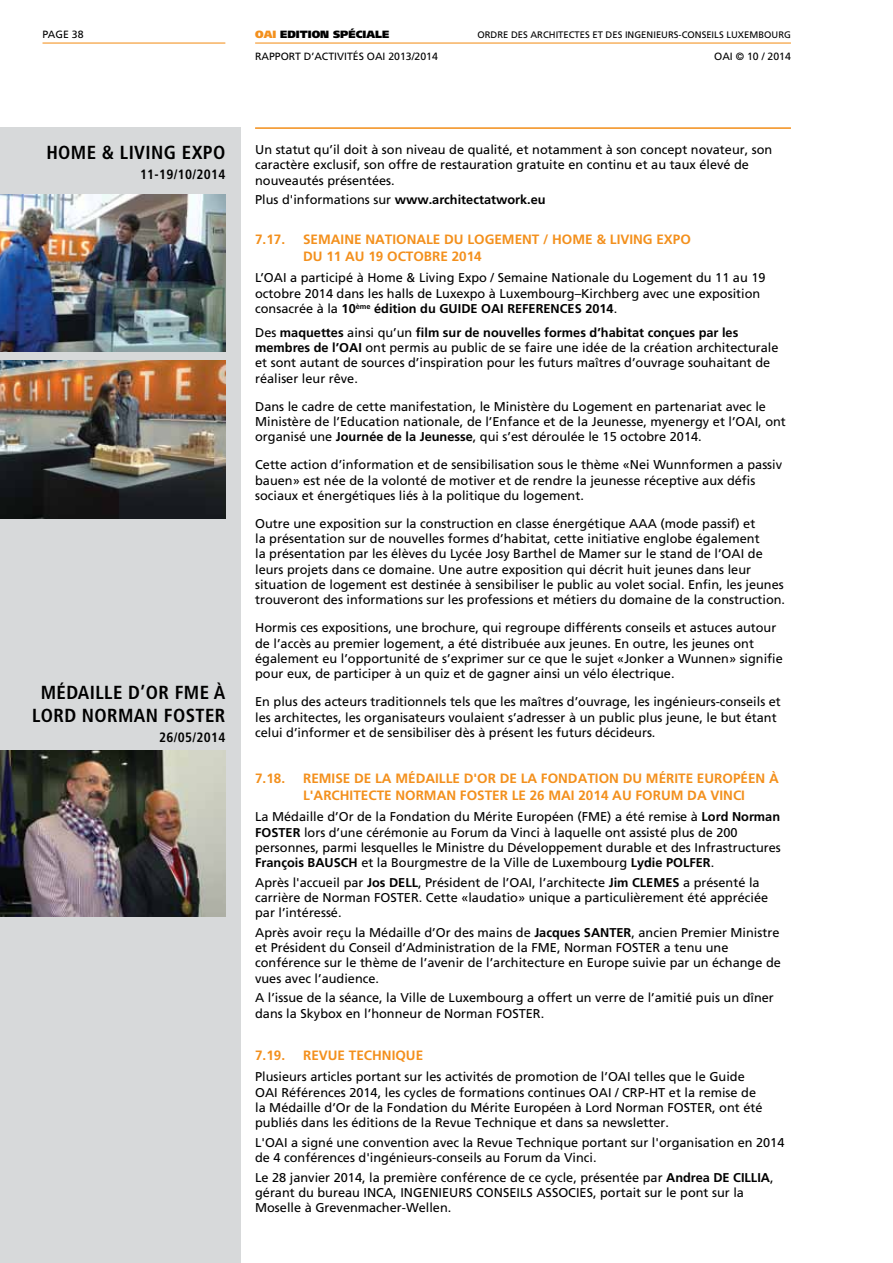
<style>
.page{position:relative;width:893px;height:1263px;background:#fff}
.page>*{position:absolute;margin:0;border:0;box-sizing:border-box;transform-origin:0 0}
.t1{font:700 condensed 18.9px/22.6px "Frutiger LT Std";letter-spacing:.02em;color:#000;text-align:center}
.t2{font:700 13.5px "Frutiger LT Std";color:#f3901d}
.t3{font:700 condensed 13.5px "Frutiger LT Std";letter-spacing:.02em;color:#000}
.t4{font:12.75px/15.3px "Frutiger LT Std";color:#000}
.t5{font:700 12.75px "Frutiger LT Std";color:#000}
.t6{font:10.5px "Frutiger LT Std";color:#000}
.t7{font:900 10.5px "Frutiger LT Std";color:#000}
.t8{font:9.45px "Frutiger LT Std";color:#000}
.s1{color:#f3901d}
.s2{font-weight:400}
.s3{font-weight:700}
</style>
<div class="page">
<hr style="left:43px;top:43px;width:182px;height:1px;background:#f3901d">
<hr style="left:255px;top:43px;width:536px;height:1px;background:#f3901d">
<div style="left:0;top:128px;width:240px;height:1135px;background:#d7d9da"></div>
<hr style="left:892px;top:128px;width:1px;height:1135px;background:#d7d9da">
<hr style="left:255px;top:128px;width:536px;height:1px;background:#f3901d">
<img style="left:0;top:750px;width:225px;height:166px">
<img style="left:0;top:194px;width:225px;height:158px">
<img style="left:0;top:360px;width:225px;height:158px">
<p class="t6" style="left:43px;top:28px;width:43px">Page 38</p>
<p class="t7" style="left:255px;top:28px;width:135px"><span class="s1">OAI</span> EDITION SPÉCIALE</p>
<p class="t8" style="left:477px;top:29px;width:158px">Ordre des architectes et des ingen</p>
<p class="t8" style="left:653px;top:29px;width:138px">ieu rs-conseils Luxembou rg</p>
<p class="t6" style="left:255px;top:50px;width:119px">Rapport d’activités OAI</p>
<p class="t6" style="left:388px;top:50px;width:51px">2013/2014</p>
<p class="t6" style="left:714px;top:50px;width:7px">OAI</p>
<p class="t6" style="left:736px;top:50px;width:57px">© 10 / 2014</p>
<h1 class="t1" style="left:46px;top:141px;width:84px">HOME &amp; LIVING</h1>
<h1 class="t1" style="left:182px;top:141px;width:43px">EXPO</h1>
<p class="t3" style="left:140px;top:167px;width:87px">11-19/10/2014</p>
<h1 class="t1" style="left:32px;top:681px;width:195px">MÉDAI LLE D’OR FME À<br>LORD NORMAN FOSTER</h1>
<p class="t3" style="left:159px;top:729px;width:68px">26/05/2014</p>
<p class="t4" style="left:255px;top:142px;width:519px">Un statut qu’il doit à son niveau de qualité, et notamment à son concept novateur, son caractère exclusif, son offre de restauration gratuite en continu et au taux élevé de nouveautés présentées.</p>
<p class="t5" style="left:255px;top:192px;width:292px"><span class="s2">Plus d'informations sur</span> www.architectatwork.eu</p>
<p class="t2" style="left:255px;top:232px;width:32px">7.17.</p>
<p class="t2" style="left:303px;top:232px;width:17px">semai</p>
<p class="t2" style="left:344px;top:232px;width:40px">ne natio</p>
<p class="t2" style="left:407px;top:232px;width:19px">nale</p>
<p class="t2" style="left:444px;top:232px;width:60px">du logeme</p>
<p class="t2" style="left:522px;top:232px;width:51px">nt / Home</p>
<p class="t2" style="left:596px;top:232px;width:86px">&amp; Livi ng Expo</p>
<p class="t2" style="left:303px;top:248px;width:94px">du 11 au 19 octobre</p>
<p class="t2" style="left:452px;top:248px;width:32px">2014</p>
<p class="t4" style="left:255px;top:270px;width:17px">L’OAI</p>
<p class="t4" style="left:255px;top:270px;width:512px;text-indent:35px">a participé à Home &amp; Living Expo / Semaine Nationale du Logement du 11 au 19 octobre 2014 dans les halls de Luxexpo à Luxembourg–Kirchberg avec une exposition consacrée à la <span class="s3">10</span><sup>ème</sup> <span class="s3">édition du GUIDE OAI REFERENCES 2014</span>.</p>
<p class="t4" style="left:255px;top:325px;width:525px">Des <span class="s3">maquettes</span> ainsi qu’un <span class="s3">film sur de nouvelles formes d’habitat conçues par les membres de l’OAI</span> ont permis au public de se faire une idée de la création architecturale et sont autant de sources d’inspiration pour les futurs maîtres d’ouvrage souhaitant de réaliser leur rêve.</p>
<p class="t4" style="left:255px;top:399px;width:532px">Dans le cadre de cette manifestation, le M inistère du Logement en partenariat avec le<br>M inistère de l’Education nationale, de l’Enfance et de la Jeunesse, myenergy et l’OAI, ont organisé une <span class="s3">Journée de la Jeunesse</span>, qui s’est déroulée le 15 octobre 2014.</p>
<p class="t4" style="left:255px;top:457px;width:528px">Cette action d’information et de sensibilisation sous le thème «Nei Wunnformen a passiv bauen» est née de la volonté de motiver et de rendre la jeunesse réceptive aux défis sociaux et énergétiques liés à la politique du logement.</p>
<p class="t4" style="left:255px;top:516px;width:385px">Outre une exposition sur la construction en classe énergétique AAA</p>
<p class="t4" style="left:255px;top:516px;width:506px;text-indent:405px">(mode passif) et la présentation sur de nouvelles formes d’habitat, cette initiative englobe également la présentation par les élèves du Lycée Josy Barthel de Mamer sur le stand de l’OAI</p>
<p class="t4" style="left:255px;top:546px;width:531px;text-indent:493px">de leurs projets dans ce domaine. Une autre exposition qui décrit huit jeunes dans leur situation de logement est destinée à sensibiliser le public au volet social. Enfin, les jeunes trouveront des informations sur les professions et métiers du domaine de la construction.</p>
<p class="t4" style="left:255px;top:620px;width:529px">H ormis ces expositions, une brochure, qui regroupe différents conseils et astuces autour de l’accès au premier logement, a été distribuée aux jeunes. En outre, les jeunes ont également eu l’opportunité de s’exprimer sur ce que le sujet «Jonker a Wunnen» signifie pour eux, de participer à un quiz et de gagner ainsi un vélo électrique.</p>
<p class="t4" style="left:255px;top:694px;width:527px">En plus des acteurs traditionnels tels que les maîtres d’ouvrage, les ingénieurs-conseils et les architectes, les organisateurs voulaient s’adresser à un public plus jeune, le but étant celui d’informer et de sensibiliser dès à présent les futurs décideurs.</p>
<p class="t2" style="left:255px;top:771px;width:32px">7.18.</p>
<p class="t2" style="left:303px;top:771px;width:121px">Remise de la Médaille</p>
<p class="t2" style="left:464px;top:771px;width:114px">d'Or de la Fondatio</p>
<p class="t2" style="left:609px;top:771px;width:65px">n du Mérite</p>
<p class="t2" style="left:697px;top:771px;width:18px">Europ</p>
<p class="t2" style="left:740px;top:771px;width:40px">éen à</p>
<p class="t2" style="left:303px;top:787px;width:20px">l'architecte</p>
<p class="t2" style="left:395px;top:787px;width:11px">Norma</p>
<p class="t2" style="left:446px;top:787px;width:112px">n FOSTER le 26 mai</p>
<p class="t2" style="left:578px;top:787px;width:75px">2014 au Forum</p>
<p class="t2" style="left:687px;top:787px;width:52px">da Vinci</p>
<p class="t4" style="left:255px;top:809px;width:527px">La Médaille d’Or de la Fondation du Mérite Européen (FM E) a été remise à <span class="s3">Lord Norman FOSTER</span> lors d’une cérémonie au Forum da Vinci à laquelle ont assisté plus de 200 personnes, parmi lesquelles le M inistre du Développement durable et des I nfrastructures <span class="s3">François BAUSCH</span> et la Bourgmestre de la Ville de Luxembourg <span class="s3">Lydie POLFER</span>.</p>
<p class="t4" style="left:255px;top:875px;width:515px">Après l'accueil par <span class="s3">Jos DELL</span>, Président de l’OAI, l’architecte <span class="s3">Jim CLEMES</span> a présenté la carrière de Norman FOSTER. Cette «laudatio» unique a particulièrement été appréciée par l’intéressé.</p>
<p class="t4" style="left:255px;top:925px;width:527px">Après avoir reçu la Médaille d’Or des mains de <span class="s3">Jacques SANTER</span>, ancien Premier M inistre et Président du Conseil d’Administration de la FM E, Norman FOSTER a tenu une conférence sur le thème de l’avenir de l’architecture en Europe suivie par un échange de vues avec l’audience.</p>
<p class="t4" style="left:255px;top:990px;width:520px">A l’issue de la séance, la Ville de Luxembourg a offert un verre de l’amitié puis un dîner dans la Skybox en l’honneur de Norman FOSTER.</p>
<p class="t2" style="left:255px;top:1047px;width:32px">7.19.</p>
<p class="t2" style="left:303px;top:1047px;width:18px">Revue</p>
<p class="t2" style="left:349px;top:1047px;width:9px">tech</p>
<p class="t2" style="left:382px;top:1047px;width:19px">nique</p>
<p class="t4" style="left:255px;top:1069px;width:361px">Plusieurs articles portant sur les activités de promotion de l’OAI</p>
<p class="t4" style="left:634px;top:1069px;width:112px">telles que le Guide</p>
<p class="t4" style="left:255px;top:1084px;width:8px">OAI</p>
<p class="t4" style="left:281px;top:1084px;width:316px">Références 2014, les cycles de formations continues OAI</p>
<p class="t4" style="left:255px;top:1084px;width:509px;text-indent:360px">/ CRP-HT et la remise de la Médaille d’Or de la Fondation du Mérite Européen à Lord Norman FOSTER, ont été publiés dans les éditions de la Revue Technique et dans sa newsletter.</p>
<p class="t4" style="left:255px;top:1135px;width:18px">L'OAI</p>
<p class="t4" style="left:255px;top:1135px;width:531px;text-indent:36px">a signé une convention avec la Revue Technique portant sur l'organisation en 2014 de 4 conférences d'ingénieurs-conseils au Forum da Vinci.</p>
<p class="t4" style="left:255px;top:1169px;width:520px">Le 28 janvier 2014, la première conférence de ce cycle, présentée par <span class="s3">Andrea DE CILLIA</span>, gérant du bureau I NCA, I NGENI EURS CONSEILS ASSOCI ES, portait sur le pont sur la<br>Moselle à Grevenmacher-Wellen.</p>
</div>
